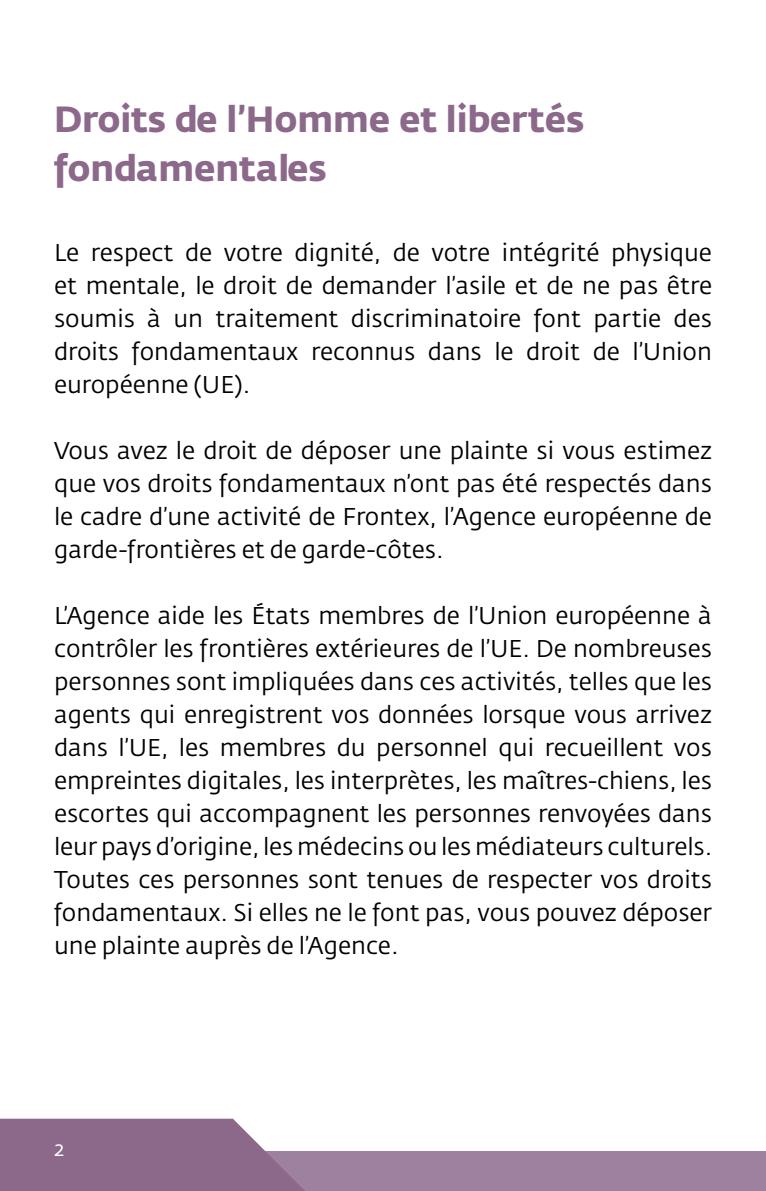
<style>
.page{position:relative;width:766px;height:1191px;background:#fff}
.page>*{position:absolute;margin:0;border:0;box-sizing:border-box;transform-origin:0 0}
.t1{font:700 36px/49.5px "Fedra Sans Pro";letter-spacing:-.005em;color:#8c698b}
.Text{font:24px/33px "Fedra Sans Pro";color:#000;text-align:justify}
.t2{font:21px "Fedra Sans Pro";color:#fff}
</style>
<div class="page">
<div style="left:0;top:1151px;width:765px;height:40px;background:#9e819e"></div>
<svg style="left:0;top:1118px;width:305px;height:73px"></svg>
<h1 class="t1" style="left:54px;top:94px;width:532px">Droits de l’Homme et libertés fondamentales</h1>
<p class="Text" style="left:54px;top:236px;width:659px">Le respect de votre dignité, de votre intégrité physique et mentale, le droit de demander l’asile et de ne pas être soumis à un traitement discriminatoire font partie des droits fondamentaux reconnus dans le droit de l’Union européenne (UE).</p>
<p class="Text" style="left:54px;top:434px;width:659px">Vous avez le droit de déposer une plainte si vous estimez que vos droits fondamentaux n’ont pas été respectés dans le cadre d’une activité de Frontex, l’Agence européenne de garde-frontières et de garde-côtes.</p>
<p class="Text" style="left:54px;top:599px;width:659px">L’Agence aide les États membres de l’Union européenne à contrôler les frontières extérieures de l’UE. De nombreuses personnes sont impliquées dans ces activités, telles que les agents qui enregistrent vos données lorsque vous arrivez dans l’UE, les membres du personnel qui recueillent vos empreintes digitales, les interprètes, les maîtres-chiens, les escortes qui accompagnent les personnes renvoyées dans leur pays d’origine, les médecins ou les médiateurs culturels.<br>Toutes ces personnes sont tenues de respecter vos droits fondamentaux. Si elles ne le font pas, vous pouvez déposer une plainte auprès de l’Agence.</p>
<p class="t2" style="left:54px;top:1136px;width:12px">2</p>
</div>
